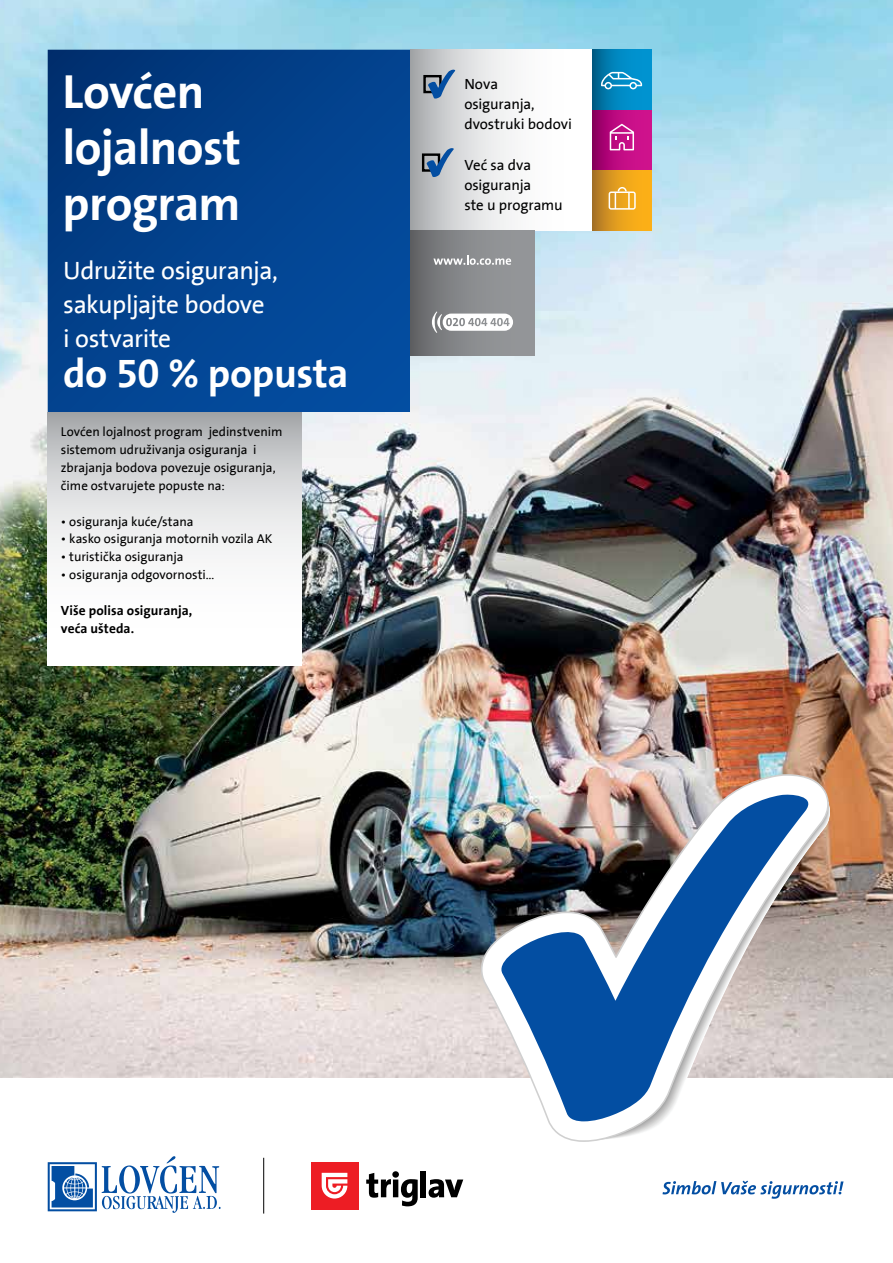
<style>
.page{position:relative;width:893px;height:1263px;background:#fff}
.page>*{position:absolute;margin:0;border:0;box-sizing:border-box;transform-origin:0 0}
.t1{font:700 48.6px/56.2px "Triglav The Sans";letter-spacing:-.015em;color:#fff}
.t2{font:700 40.2px "Triglav The Sans";letter-spacing:-.01em;color:#fff}
.t3{font:25.35px/33.9px "Triglav The Sans";letter-spacing:-.02em;color:#fff}
.t4{font:15px/20.1px "Triglav The Sans";letter-spacing:-.005em;color:#000}
.t5{font:700 13.5px/17.9px "Triglav The Sans";letter-spacing:.005em;color:#000}
.t6{font:13.05px/17.9px "Triglav The Sans";letter-spacing:-.005em;color:#000}
</style>
<div class="page">
<img style="left:0;top:0;width:893px;height:1077px">
<div style="left:311px;top:1162px;width:47px;height:47px;background:#ed1d24"></div>
<svg style="left:366px;top:1171px;width:52px;height:35px"></svg>
<div style="left:421px;top:1171px;width:5px;height:26px;background:#000"></div>
<svg style="left:429px;top:1179px;width:34px;height:19px"></svg>
<svg style="left:322px;top:1173px;width:25px;height:25px"></svg>
<svg style="left:48px;top:1156px;width:173px;height:57px"></svg>
<hr style="left:263px;top:1158px;width:1px;height:55px;background:#000">
<svg style="left:662px;top:1181px;width:181px;height:18px"></svg>
<svg style="left:48px;top:412px;width:254px;height:254px"></svg>
<svg style="left:591px;top:50px;width:61px;height:60px;background:#0585bb"></svg>
<svg style="left:601px;top:72px;width:41px;height:17px"></svg>
<svg style="left:591px;top:110px;width:61px;height:60px;background:#ba0f80"></svg>
<svg style="left:610px;top:124px;width:24px;height:26px"></svg>
<svg style="left:591px;top:170px;width:61px;height:61px;background:#df9c22"></svg>
<svg style="left:609px;top:187px;width:27px;height:23px"></svg>
<img style="left:481px;top:774px;width:348px;height:368px">
<img style="left:491px;top:794px;width:327px;height:327px">
<svg style="left:410px;top:50px;width:181px;height:181px"></svg>
<div style="left:423px;top:75px;width:19px;height:18px;border:2px solid #000"></div>
<svg style="left:427px;top:70px;width:29px;height:29px"></svg>
<div style="left:422px;top:153px;width:18px;height:19px;border:2px solid #000"></div>
<svg style="left:426px;top:148px;width:29px;height:29px"></svg>
<svg style="left:48px;top:50px;width:362px;height:362px;background:#02418d"></svg>
<div style="left:410px;top:231px;width:125px;height:125px;background:linear-gradient(to right,#6c6d6f,#9ea0a3)"></div>
<svg style="left:433px;top:256px;width:78px;height:9px"></svg>
<svg style="left:432px;top:311px;width:81px;height:22px"></svg>
<h1 class="t1" style="left:63px;top:64px;width:180px">Lovćen lojalnost program</h1>
<h3 class="t3" style="left:63px;top:254px;width:216px">Udružite osiguranja, sakupljajte bodove<br>i ostvarite</h3>
<h2 class="t2" style="left:63px;top:351px;width:287px">do 50 % popusta</h2>
<p class="t6" style="left:61px;top:423px;width:223px">Lovćen lojalnost program jedinstvenim sistemom udruživanja osiguranja i zbrajanja bodova povezuje osiguranja, čime ostvarujete popuste na:</p>
<p class="t6" style="left:61px;top:513px;width:134px">• osiguranja kuće/stana</p>
<p class="t6" style="left:61px;top:530px;width:213px">• kasko osiguranja motornih vozila AK</p>
<p class="t6" style="left:61px;top:548px;width:124px">• turistička osiguranja</p>
<p class="t6" style="left:61px;top:566px;width:155px">• osiguranja odgovornosti…</p>
<p class="t5" style="left:61px;top:602px;width:133px">Više polisa osiguranja, veća ušteda.</p>
<p class="t4" style="left:464px;top:74px;width:109px">Nova osiguranja, dvostruki bodovi</p>
<p class="t4" style="left:464px;top:155px;width:100px">Već sa dva osiguranja<br>ste u programu</p>
</div>
